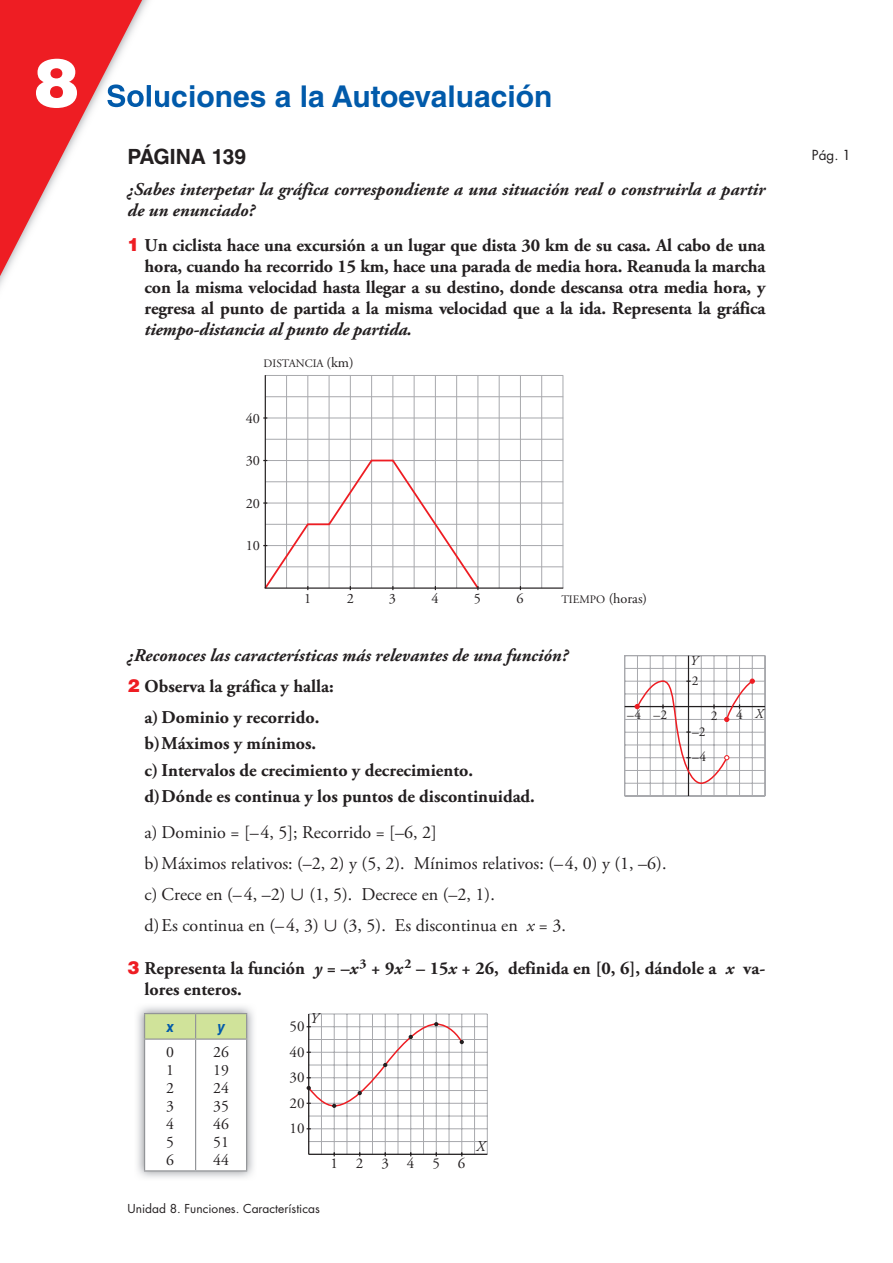
<style>
.page{position:relative;width:893px;height:1263px;background:#fff}
.page>*{position:absolute;margin:0;border:0;box-sizing:border-box;transform-origin:0 0}
.t1{font:900 67.5px "Helvetica LT Std";color:#fff}
.t2{font:700 30px "Helvetica LT Std";color:#015aaa}
.t3{font:700 21px "Helvetica LT Std";color:#231f20}
.t4{font:700 18px/21px "Adobe Garamond Pro";color:#231f20}
.t5{font:18px/30.8px "Adobe Garamond Pro";color:#231f20}
.t6{font:italic 700 18px/21px "Adobe Garamond Pro";color:#231f20}
.t7{font:15.75px/18px "Adobe Garamond Pro";color:#231f20;text-align:justify}
.t8{font:15px/25.5px "Adobe Garamond Pro";letter-spacing:.6em;color:#231f20}
.t9{font:italic 700 15px "Helvetica LT Std";color:#015aaa}
.t10{font:italic 15px "Adobe Garamond Pro";color:#231f20}
.t11{font:14.25px "Adobe Garamond Pro";color:#231f20}
.t12{font:13.5px/25.7px "Adobe Garamond Pro";color:#231f20}
.t13{font:13.5px "Futura Std";color:#231f20}
.t14{font:italic 13.5px "Adobe Garamond Pro";color:#231f20}
.t15{font:12px "Futura Std";color:#231f20}
.t16{font:11.4px "Adobe Garamond Pro";color:#231f20}
.s1{font-family:"Helvetica LT Std";font-weight:900;color:#ee1d23}
.s2{font-size:14.25px}
.s3{font-size:11.4px}
.s4{font-family:"Anaya Math 1"}
.s5{font-style:italic}
.s6{font-weight:500}
</style>
<div class="page">
<img style="left:155px;top:90px;width:6px;height:17px">
<svg style="left:0;top:0;width:151px;height:287px"></svg>
<hr style="left:286px;top:376px;width:1px;height:212px;background:#a8a9ad">
<hr style="left:435px;top:376px;width:1px;height:212px;background:#a8a9ad">
<hr style="left:414px;top:376px;width:1px;height:212px;background:#a8a9ad">
<hr style="left:393px;top:376px;width:1px;height:212px;background:#a8a9ad">
<hr style="left:371px;top:376px;width:1px;height:212px;background:#a8a9ad">
<hr style="left:350px;top:376px;width:1px;height:212px;background:#a8a9ad">
<hr style="left:329px;top:376px;width:1px;height:212px;background:#a8a9ad">
<hr style="left:308px;top:376px;width:1px;height:212px;background:#a8a9ad">
<hr style="left:563px;top:376px;width:1px;height:212px;background:#a8a9ad">
<hr style="left:541px;top:376px;width:1px;height:212px;background:#a8a9ad">
<hr style="left:478px;top:376px;width:1px;height:212px;background:#a8a9ad">
<hr style="left:456px;top:376px;width:1px;height:212px;background:#a8a9ad">
<hr style="left:499px;top:376px;width:1px;height:212px;background:#a8a9ad">
<hr style="left:520px;top:376px;width:1px;height:212px;background:#a8a9ad">
<hr style="left:265px;top:566px;width:298px;height:1px;background:#a8a9ad">
<hr style="left:265px;top:545px;width:298px;height:1px;background:#a8a9ad">
<hr style="left:265px;top:524px;width:298px;height:1px;background:#a8a9ad">
<hr style="left:265px;top:503px;width:298px;height:1px;background:#a8a9ad">
<hr style="left:265px;top:481px;width:298px;height:1px;background:#a8a9ad">
<hr style="left:265px;top:375px;width:298px;height:1px;background:#a8a9ad">
<hr style="left:265px;top:396px;width:298px;height:1px;background:#a8a9ad">
<hr style="left:265px;top:418px;width:298px;height:1px;background:#a8a9ad">
<hr style="left:265px;top:460px;width:298px;height:1px;background:#a8a9ad">
<hr style="left:265px;top:439px;width:298px;height:1px;background:#a8a9ad">
<hr style="left:265px;top:587px;width:298px;height:2px;background:#231f20">
<hr style="left:265px;top:375px;width:1px;height:213px;background:#231f20">
<svg style="left:263px;top:459px;width:217px;height:132px"></svg>
<svg style="left:624px;top:655px;width:141px;height:141px"></svg>
<img style="left:137px;top:1006px;width:117px;height:172px">
<svg style="left:144px;top:1013px;width:103px;height:157px"></svg>
<hr style="left:144px;top:1038px;width:52px;height:2px;background:#939598">
<hr style="left:144px;top:1040px;width:1px;height:130px;background:#939598">
<hr style="left:196px;top:1038px;width:51px;height:2px;background:#939598">
<hr style="left:196px;top:1170px;width:51px;height:1px;background:#939598">
<hr style="left:144px;top:1170px;width:52px;height:1px;background:#939598">
<hr style="left:309px;top:1141px;width:178px;height:1px;background:#a8a9ad">
<hr style="left:309px;top:1128px;width:178px;height:1px;background:#a8a9ad">
<hr style="left:309px;top:1116px;width:178px;height:1px;background:#a8a9ad">
<hr style="left:309px;top:1103px;width:178px;height:1px;background:#a8a9ad">
<hr style="left:309px;top:1090px;width:178px;height:1px;background:#a8a9ad">
<hr style="left:309px;top:1077px;width:178px;height:1px;background:#a8a9ad">
<hr style="left:309px;top:1065px;width:178px;height:1px;background:#a8a9ad">
<hr style="left:309px;top:1052px;width:178px;height:1px;background:#a8a9ad">
<hr style="left:309px;top:1039px;width:178px;height:1px;background:#a8a9ad">
<hr style="left:309px;top:1026px;width:178px;height:1px;background:#a8a9ad">
<hr style="left:309px;top:1013px;width:178px;height:1px;background:#a8a9ad">
<hr style="left:321px;top:1014px;width:1px;height:140px;background:#a8a9ad">
<hr style="left:334px;top:1014px;width:1px;height:140px;background:#a8a9ad">
<hr style="left:347px;top:1014px;width:1px;height:140px;background:#a8a9ad">
<hr style="left:359px;top:1014px;width:1px;height:140px;background:#a8a9ad">
<hr style="left:372px;top:1014px;width:1px;height:140px;background:#a8a9ad">
<hr style="left:385px;top:1014px;width:1px;height:140px;background:#a8a9ad">
<hr style="left:398px;top:1014px;width:1px;height:140px;background:#a8a9ad">
<hr style="left:410px;top:1014px;width:1px;height:140px;background:#a8a9ad">
<hr style="left:423px;top:1014px;width:1px;height:140px;background:#a8a9ad">
<hr style="left:436px;top:1014px;width:1px;height:140px;background:#a8a9ad">
<hr style="left:449px;top:1014px;width:1px;height:140px;background:#a8a9ad">
<hr style="left:461px;top:1014px;width:1px;height:140px;background:#a8a9ad">
<hr style="left:474px;top:1014px;width:1px;height:140px;background:#a8a9ad">
<hr style="left:487px;top:1014px;width:1px;height:140px;background:#a8a9ad">
<hr style="left:309px;top:1154px;width:178px;height:1px;background:#231f20">
<hr style="left:308px;top:1014px;width:1px;height:140px;background:#231f20">
<svg style="left:307px;top:1022px;width:157px;height:86px"></svg>
<h1 class="t1" style="left:34px;top:39px;width:47px">8</h1>
<h2 class="t2" style="left:106px;top:78px;width:448px">Soluciones a la Autoevaluación</h2>
<p class="t3" style="left:128px;top:144px;width:120px">PÁGINA 139</p>
<p class="t6" style="left:128px;top:179px;width:639px">¿Sabes interpetar la gráfica correspondiente a una situación real o construirla a partir de un enunciado?</p>
<p class="t4" style="left:145px;top:235px;width:622px;text-align:justify;text-indent:-17px"><span class="s1">1</span> Un ciclista hace una excursión a un lugar que dista 30 km de su casa. Al cabo de una hora, cuando ha recorrido 15 km, hace una parada de media hora. Reanuda la marcha con la misma velocidad hasta llegar a su destino, donde descansa otra media hora, y regresa al punto de partida a la misma velocidad que a la ida. Representa la gráfica</p>
<p class="t6" style="left:145px;top:319px;width:269px">tiempo-distancia al punto de partida.</p>
<p class="t16" style="left:264px;top:356px;width:92px">DISTANCIA <span class="s2">(km)</span></p>
<p class="t11" style="left:246px;top:410px;width:16px">40</p>
<p class="t11" style="left:246px;top:452px;width:16px">30</p>
<p class="t11" style="left:246px;top:495px;width:16px">20</p>
<p class="t11" style="left:246px;top:537px;width:16px">10</p>
<p class="t11" style="left:304px;top:590px;width:9px">1</p>
<p class="t11" style="left:347px;top:590px;width:9px">2</p>
<p class="t11" style="left:389px;top:590px;width:9px">3</p>
<p class="t11" style="left:431px;top:590px;width:9px">4</p>
<p class="t11" style="left:474px;top:590px;width:9px">5</p>
<p class="t11" style="left:516px;top:590px;width:9px">6</p>
<p class="t11" style="left:561px;top:590px;width:87px"><span class="s3">TIEMPO</span> (horas)</p>
<p class="t6" style="left:128px;top:645px;width:442px">¿Reconoces las características más relevantes de una función?</p>
<p class="t4" style="left:128px;top:676px;width:208px"><span class="s1">2</span> Observa la gráfica y halla:</p>
<p class="t4" style="left:145px;top:707px;width:176px">a) Dominio y recorrido.</p>
<p class="t4" style="left:145px;top:730px;width:392px;line-height:26.5px">b) Máximos y mínimos.<br>c) Intervalos de crecimiento y decrecimiento.<br>d) Dónde es continua y los puntos de discontinuidad.</p>
<p class="t12" style="left:692px;top:719px;width:16px">–2 –4</p>
<p class="t14" style="left:690px;top:653px;width:9px">Y</p>
<p class="t12" style="left:692px;top:669px;width:8px">2</p>
<p class="t12" style="left:627px;top:703px;width:41px">–4 –2</p>
<p class="t12" style="left:711px;top:703px;width:8px">2</p>
<p class="t12" style="left:736px;top:703px;width:8px">4</p>
<p class="t14" style="left:755px;top:706px;width:9px">X</p>
<p class="t5" style="left:145px;top:818px;width:523px">a) Dominio = [–4, 5]; Recorrido = [–6, 2]<br>b) Máximos relativos: (–2, 2) y (5, 2). Mínimos relativos: (–4, 0) y (1, –6). c) Crece en (–4, –2) <span class="s4">«</span> (1, 5). Decrece en (–2, 1).<br>d) Es continua en (–4, 3) <span class="s4">«</span> (3, 5). Es discontinua en <span class="s5">x</span> = 3.</p>
<p class="t4" style="left:145px;top:958px;width:622px;text-indent:-17px"><span class="s1">3</span> Representa la función <span class="s5">y</span> = –<span class="s5">x</span> <sup>3</sup> + 9<span class="s5">x</span> <sup>2</sup> – 15<span class="s5">x</span> + 26, definida en [0, 6], dándole a <span class="s5">x</span> va&shy;lores enteros.</p>
<p class="t9" style="left:166px;top:1017px;width:9px">x</p>
<p class="t9" style="left:217px;top:1017px;width:9px">y</p>
<p class="t7" style="left:166px;top:1043px;width:9px">0<br>1<br>2<br>3<br>4<br>5<br>6</p>
<p class="t7" style="left:213px;top:1043px;width:17px">26<br>19<br>24<br>35<br>46<br>51<br>44</p>
<p class="t10" style="left:310px;top:1009px;width:10px">Y</p>
<p class="t8" style="left:290px;top:1014px;width:16px">50</p>
<p class="t8" style="left:290px;top:1039px;width:16px">40</p>
<p class="t8" style="left:290px;top:1065px;width:16px">30</p>
<p class="t8" style="left:290px;top:1090px;width:17px">20<br>10</p>
<p class="t10" style="left:477px;top:1137px;width:10px">X</p>
<p class="t8" style="left:330px;top:1151px;width:137px">123456</p>
<p class="t15" style="left:128px;top:1201px;width:194px">Unidad 8. Funciones. Características</p>
<p class="t13" style="left:812px;top:146px;width:40px">Pág. <span class="s6">1</span></p>
</div>
